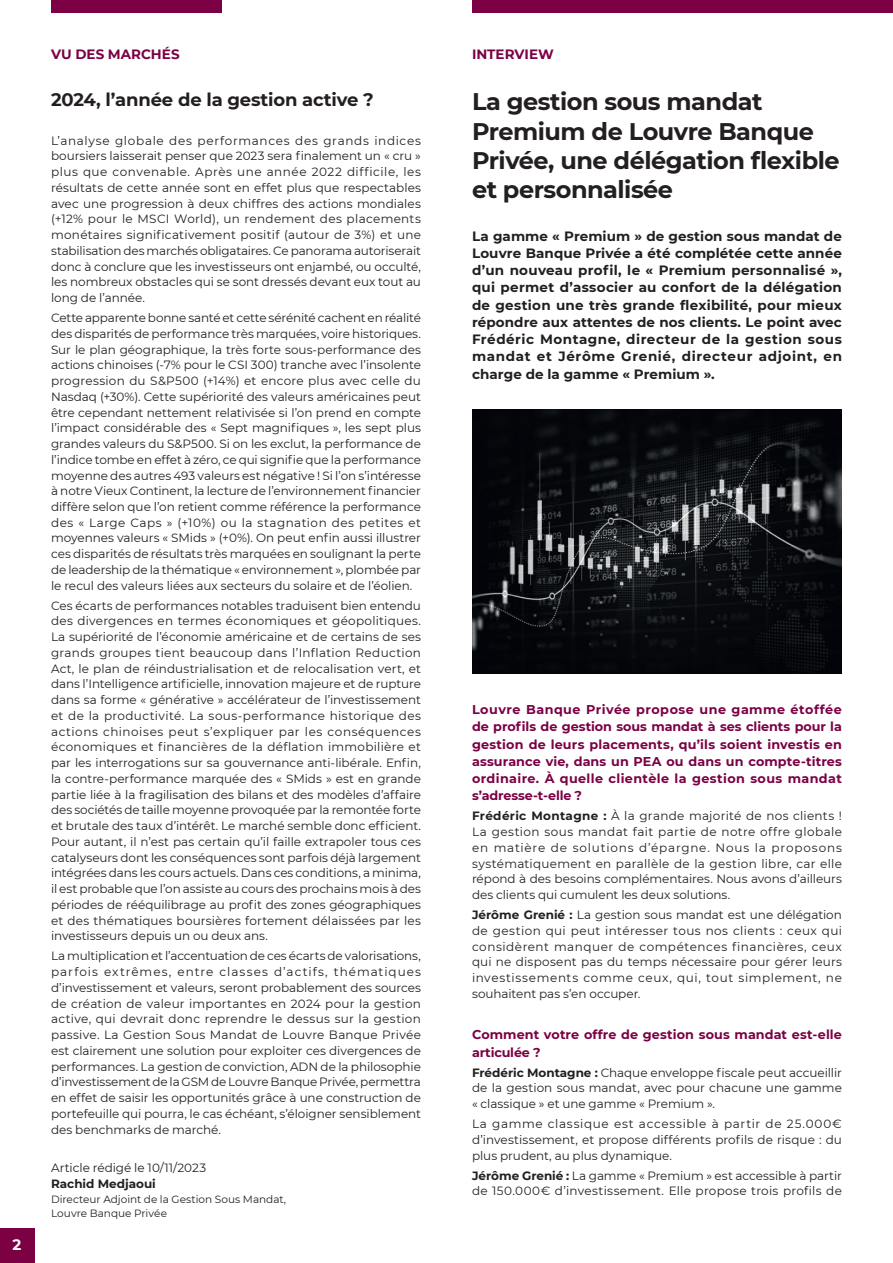
<style>
.page{position:relative;width:893px;height:1263px;background:#fff}
.page>*{position:absolute;margin:0;border:0;box-sizing:border-box;transform-origin:0 0}
.t1{font:700 24px/29.2px "Montserrat";letter-spacing:-.02em;color:#231f20}
.t2{font:700 18px "Montserrat";letter-spacing:-.01em;color:#231f20}
.t3{font:700 15px "Montserrat";color:#fff}
.t4{font:700 13.5px/17.2px "Montserrat";letter-spacing:.045em;color:#231f20;text-align:justify}
.t5{font:700 13.5px "Montserrat";color:#7b0044}
.t6{font:700 12.75px/17.2px "Montserrat";letter-spacing:.01em;color:#7b0044;text-align:justify}
.t7{font:12px/15.8px "Montserrat";color:#231f20;text-align:justify}
.t8{font:700 12px "Montserrat";color:#231f20}
.t9{font:10.5px/13.5px "Montserrat";color:#231f20}
.s1{font-weight:700}
</style>
<div class="page">
<div style="left:51px;top:0;width:170px;height:13px;background:#7b0044"></div>
<div style="left:472px;top:0;width:421px;height:13px;background:#7b0044"></div>
<img style="left:472px;top:410px;width:370px;height:263px">
<div style="left:0;top:1229px;width:34px;height:34px;background:#7b0044"></div>
<p class="t3" style="left:13px;top:1234px;width:10px">2</p>
<p class="t5" style="left:51px;top:44px;width:130px">VU DES MARCHÉS</p>
<p class="t5" style="left:472px;top:44px;width:83px">INTERVIEW</p>
<h2 class="t2" style="left:51px;top:87px;width:324px">2024, l’année de la gestion active ?</h2>
<h1 class="t1" style="left:472px;top:86px;width:369px">La gestion sous mandat<br>Premium de Louvre Banque<br>Privée, une délégation flexible et personnalisée</h1>
<p class="t7" style="left:51px;top:132px;width:371px">L’analyse globale des performances des grands indices boursiers laisserait penser que 2023 sera finalement un « cru » plus que convenable. Après une année 2022 difficile, les résultats de cette année sont en effet plus que respectables avec une progression à deux chiffres des actions mondiales (+12% pour le MSCI World), un rendement des placements monétaires significativement positif (autour de 3%) et une stabilisation des marchés obligataires. Ce panorama autoriserait donc à conclure que les investisseurs ont enjambé, ou occulté, les nombreux obstacles qui se sont dressés devant eux tout au long de l’année.</p>
<p class="t7" style="left:51px;top:309px;width:371px">Cette apparente bonne santé et cette sérénité cachent en réalité des disparités de performance très marquées, voire historiques.<br>Sur le plan géographique, la très forte sous-performance des actions chinoises (-7% pour le CSI 300) tranche avec l’insolente progression du S&amp;P500 (+14%) et encore plus avec celle du Nasdaq (+30%). Cette supériorité des valeurs américaines peut être cependant nettement relativisée si l’on prend en compte l’impact considérable des « Sept magnifiques », les sept plus grandes valeurs du S&amp;P500. Si on les exclut, la performance de l’indice tombe en effet à zéro, ce qui signifie que la performance moyenne des autres 493 valeurs est négative ! Si l’on s’intéresse à notre Vieux Continent, la lecture de l’environnement financier diffère selon que l’on retient comme référence la performance des « Large Caps » (+10%) ou la stagnation des petites et moyennes valeurs « SMids » (+0%). On peut enfin aussi illustrer ces disparités de résultats très marquées en soulignant la perte de leadership de la thématique « environnement », plombée par le recul des valeurs liées aux secteurs du solaire et de l’éolien.</p>
<p class="t7" style="left:51px;top:597px;width:371px">Ces écarts de performances notables traduisent bien entendu des divergences en termes économiques et géopolitiques.<br>La supériorité de l’économie américaine et de certains de ses grands groupes tient beaucoup dans l’Inflation Reduction Act, le plan de réindustrialisation et de relocalisation vert, et dans l’Intelligence artificielle, innovation majeure et de rupture dans sa forme « générative » accélérateur de l’investissement et de la productivité. La sous-performance historique des actions chinoises peut s’expliquer par les conséquences économiques et financières de la déflation immobilière et par les interrogations sur sa gouvernance anti-libérale. Enfin, la contre-performance marquée des « SMids » est en grande partie liée à la fragilisation des bilans et des modèles d’affaire des sociétés de taille moyenne provoquée par la remontée forte et brutale des taux d’intérêt. Le marché semble donc efficient.<br>Pour autant, il n’est pas certain qu’il faille extrapoler tous ces catalyseurs dont les conséquences sont parfois déjà largement intégrées dans les cours actuels. Dans ces conditions, a minima, il est probable que l’on assiste au cours des prochains mois à des périodes de rééquilibrage au profit des zones géographiques et des thématiques boursières fortement délaissées par les investisseurs depuis un ou deux ans.</p>
<p class="t7" style="left:51px;top:948px;width:371px">La multiplication et l’accentuation de ces écarts de valorisations, parfois extrêmes, entre classes d’actifs, thématiques d’investissement et valeurs, seront probablement des sources de création de valeur importantes en 2024 pour la gestion active, qui devrait donc reprendre le dessus sur la gestion passive. La Gestion Sous Mandat de Louvre Banque Privée est clairement une solution pour exploiter ces divergences de performances. La gestion de conviction, ADN de la philosophie d’investissement de la GSM de Louvre Banque Privée, permettra en effet de saisir les opportunités grâce à une construction de portefeuille qui pourra, le cas échéant, s’éloigner sensiblement des benchmarks de marché.</p>
<p class="t7" style="left:51px;top:1159px;width:157px">Article rédigé le 10/11/2023</p>
<p class="t8" style="left:51px;top:1175px;width:106px">Rachid Medjaoui</p>
<p class="t9" style="left:51px;top:1192px;width:237px">Directeur Adjoint de la Gestion Sous Mandat,<br>Louvre Banque Privée</p>
<p class="t4" style="left:472px;top:227px;width:371px">La gamme « Premium » de gestion sous mandat de Louvre Banque Privée a été complétée cette année d’un nouveau profil, le « Premium personnalisé », qui permet d’associer au confort de la délégation de gestion une très grande flexibilité, pour mieux répondre aux attentes de nos clients. Le point avec Frédéric Montagne, directeur de la gestion sous mandat et Jérôme Grenié, directeur adjoint, en charge de la gamme « Premium ».</p>
<p class="t6" style="left:472px;top:700px;width:371px">Louvre Banque Privée propose une gamme étoffée de profils de gestion sous mandat à ses clients pour la gestion de leurs placements, qu’ils soient investis en assurance vie, dans un PEA ou dans un compte-titres ordinaire. À quelle clientèle la gestion sous mandat s’adresse-t-elle ?</p>
<p class="t7" style="left:472px;top:808px;width:371px"><span class="s1">Frédéric Montagne :</span> À la grande majorité de nos clients !<br>La gestion sous mandat fait partie de notre offre globale en matière de solutions d’épargne. Nous la proposons systématiquement en parallèle de la gestion libre, car elle répond à des besoins complémentaires. Nous avons d’ailleurs des clients qui cumulent les deux solutions.</p>
<p class="t7" style="left:472px;top:906px;width:371px"><span class="s1">Jérôme Grenié :</span> La gestion sous mandat est une délégation de gestion qui peut intéresser tous nos clients : ceux qui considèrent manquer de compétences financières, ceux qui ne disposent pas du temps nécessaire pour gérer leurs investissements comme ceux, qui, tout simplement, ne souhaitent pas s’en occuper.</p>
<p class="t6" style="left:472px;top:1025px;width:371px">Comment votre offre de gestion sous mandat est-elle articulée ?</p>
<p class="t7" style="left:472px;top:1064px;width:371px"><span class="s1">Frédéric Montagne :</span> Chaque enveloppe fiscale peut accueillir de la gestion sous mandat, avec pour chacune une gamme « classique » et une gamme « Premium ».</p>
<p class="t7" style="left:472px;top:1115px;width:371px">La gamme classique est accessible à partir de 25.000€ d’investissement, et propose différents profils de risque : du plus prudent, au plus dynamique.</p>
<p class="t7" style="left:472px;top:1167px;width:371px"><span class="s1">Jérôme Grenié :</span> La gamme « Premium » est accessible à partir de 150.000€ d’investissement. Elle propose trois profils de</p>
</div>
